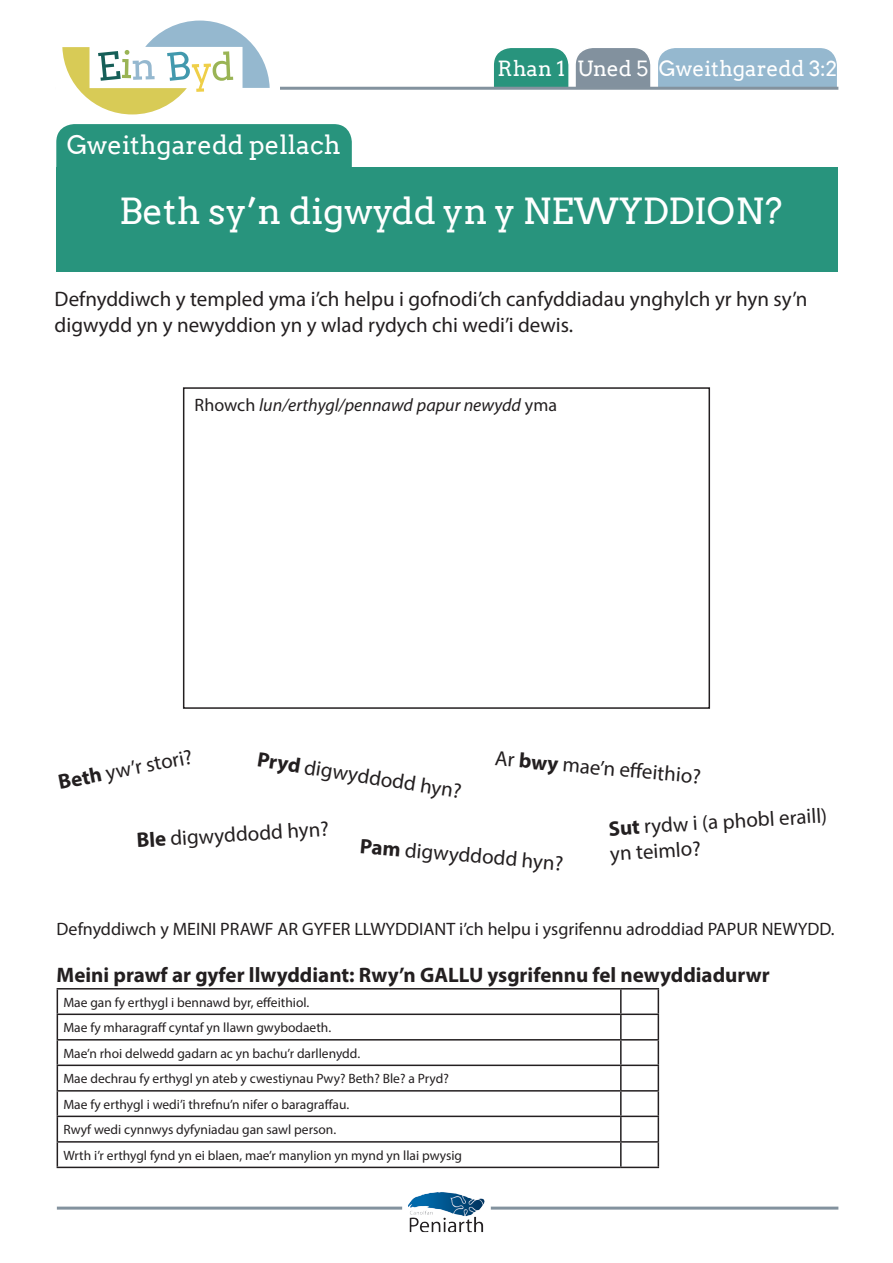
<style>
.page{position:relative;width:893px;height:1263px;background:#fff}
.page>*{position:absolute;margin:0;border:0;box-sizing:border-box;transform-origin:0 0}
.t1{font:36px "Arvo";color:#fff}
.t2{font:25.5px "Arvo";color:#fff}
.t3{font:21px/25.2px "Myriad Pro";color:#231f20}
.t4{font:700 21px "Myriad Pro";color:#231f20}
.t5{font:21px "Arvo";color:#fff}
.t6{font:18px "Myriad Pro";color:#231f20}
.t7{font:italic 18px "Myriad Pro";color:#231f20}
.t8{font:13.5px "Myriad Pro";color:#231f20}
.s1{font-style:normal}
.s2{font-weight:700}
</style>
<div class="page">
<svg style="left:492px;top:48px;width:347px;height:42px;background:#83aeb7"></svg>
<hr style="left:56px;top:87px;width:782px;height:3px;background:#83929e">
<div style="left:56px;top:21px;width:224px;height:97px;background:#fff"></div>
<svg style="left:62px;top:21px;width:208px;height:93px"></svg>
<hr style="left:57px;top:1206px;width:781px;height:3px;background:#83929e">
<div style="left:402px;top:1189px;width:89px;height:58px;background:#fff;border-radius:18px"></div>
<img style="left:408px;top:1192px;width:76px;height:40px">
<div style="left:56px;top:124px;width:296px;height:128px;background:#28947d;border-radius:18px"></div>
<div style="left:56px;top:167px;width:782px;height:105px;background:#28947d"></div>
<div style="left:183px;top:387px;width:527px;height:322px;border:2px solid #231f20"></div>
<hr style="left:57px;top:988px;width:564px;height:1px;background:#231f20">
<hr style="left:621px;top:988px;width:38px;height:1px;background:#231f20">
<hr style="left:620px;top:989px;width:2px;height:24px;background:#231f20">
<hr style="left:57px;top:1013px;width:564px;height:2px;background:#231f20">
<hr style="left:621px;top:1013px;width:38px;height:2px;background:#231f20">
<hr style="left:620px;top:1015px;width:2px;height:24px;background:#231f20">
<hr style="left:57px;top:1039px;width:564px;height:1px;background:#231f20">
<hr style="left:621px;top:1039px;width:38px;height:1px;background:#231f20">
<hr style="left:620px;top:1040px;width:2px;height:24px;background:#231f20">
<hr style="left:57px;top:1064px;width:564px;height:2px;background:#231f20">
<hr style="left:621px;top:1064px;width:38px;height:2px;background:#231f20">
<hr style="left:620px;top:1066px;width:2px;height:24px;background:#231f20">
<hr style="left:57px;top:1090px;width:564px;height:1px;background:#231f20">
<hr style="left:621px;top:1090px;width:38px;height:1px;background:#231f20">
<hr style="left:620px;top:1091px;width:2px;height:24px;background:#231f20">
<hr style="left:57px;top:1115px;width:564px;height:2px;background:#231f20">
<hr style="left:621px;top:1115px;width:38px;height:2px;background:#231f20">
<hr style="left:620px;top:1117px;width:2px;height:24px;background:#231f20">
<hr style="left:57px;top:1141px;width:564px;height:1px;background:#231f20">
<svg style="left:57px;top:989px;width:1px;height:177px"></svg>
<hr style="left:621px;top:1141px;width:38px;height:1px;background:#231f20">
<hr style="left:620px;top:1142px;width:2px;height:24px;background:#231f20">
<svg style="left:658px;top:989px;width:1px;height:177px"></svg>
<hr style="left:57px;top:1166px;width:564px;height:2px;background:#231f20">
<hr style="left:621px;top:1166px;width:38px;height:2px;background:#231f20">
<p class="t5" style="left:498px;top:56px;width:341px">Rhan 1 Uned 5 Gweithgaredd 3:2</p>
<p class="t2" style="left:67px;top:130px;width:275px">Gweithgaredd pellach</p>
<p class="t1" style="left:119px;top:190px;width:665px">Beth sy’n digwydd yn y NEWYDDION?</p>
<p class="t3" style="left:55px;top:286px;width:754px">Defnyddiwch y templed yma i’ch helpu i gofnodi’ch canfyddiadau ynghylch yr hyn sy’n digwydd yn y newyddion yn y wlad rydych chi wedi’i dewis.</p>
<p class="t7" style="left:195px;top:393px;width:364px"><span class="s1">Rhowch</span> lun/erthygl/pennawd papur newydd <span class="s1">yma</span></p>
<p class="t3" style="left:56px;top:769px;width:138px;rotate:-11deg"><span class="s2">Beth</span> yw’r stori?</p>
<p class="t3" style="left:259px;top:746px;width:208px;rotate:9deg"><span class="s2">Pryd</span> digwyddodd hyn?</p>
<p class="t3" style="left:136px;top:828px;width:194px;rotate:-4deg"><span class="s2">Ble</span> digwyddodd hyn?</p>
<p class="t3" style="left:496px;top:745px;width:208px;rotate:5deg">Ar <span class="s2">bwy</span> mae’n eff eithio?</p>
<p class="t3" style="left:607px;top:817px;width:221px;line-height:24.3px;rotate:-4deg"><span class="s2">Sut</span> rydw i (a phobl eraill) yn teimlo?</p>
<p class="t3" style="left:361px;top:833px;width:205px;rotate:5deg"><span class="s2">Pam</span> digwyddodd hyn?</p>
<p class="t6" style="left:57px;top:918px;width:779px">Defnyddiwch y MEINI PRAWF AR GYFER LLWYDDIANT i’ch helpu i ysgrifennu adroddiad PAPUR NEWYDD.</p>
<p class="t4" style="left:57px;top:961px;width:715px">Meini prawf ar gyfer llwyddiant: Rwy’n GALLU ysgrifennu fel newyddiadurwr</p>
<p class="t8" style="left:63px;top:994px;width:247px">Mae gan fy erthygl i bennawd byr, effeithiol.</p>
<p class="t8" style="left:63px;top:1019px;width:269px">Mae fy mharagraff cyntaf yn llawn gwybodaeth.</p>
<p class="t8" style="left:63px;top:1045px;width:298px">Mae’n rhoi delwedd gadarn ac yn bachu’r darllenydd.</p>
<p class="t8" style="left:63px;top:1070px;width:387px">Mae dechrau fy erthygl yn ateb y cwestiynau Pwy? Beth? Ble? a Pryd?</p>
<p class="t8" style="left:63px;top:1096px;width:287px">Mae fy erthygl i wedi’i threfnu’n nifer o baragraffau.</p>
<p class="t8" style="left:63px;top:1121px;width:274px">Rwyf wedi cynnwys dyfyniadau gan sawl person.</p>
<p class="t8" style="left:63px;top:1147px;width:400px">Wrth i’r erthygl fynd yn ei blaen, mae’r manylion yn mynd yn llai pwysig</p>
</div>
